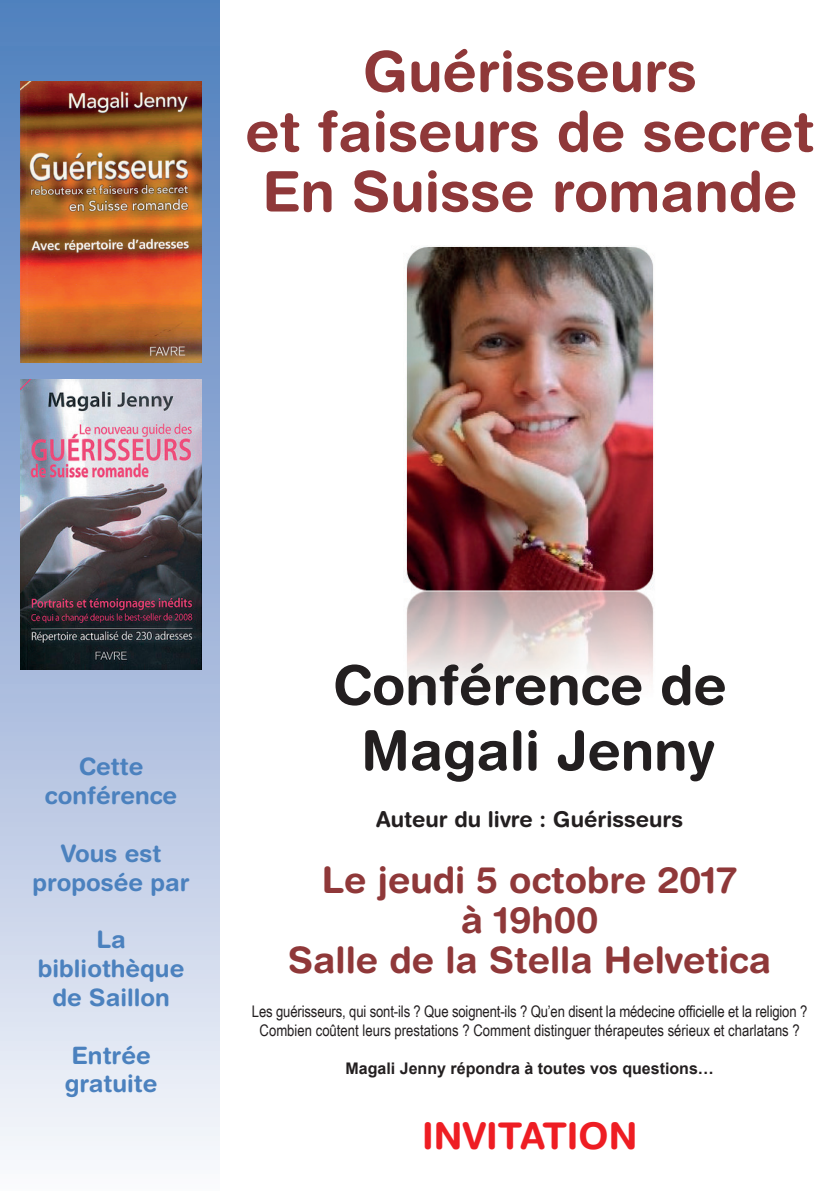
<style>
.page{position:relative;width:840px;height:1191px;background:#fff}
.page>*{position:absolute;margin:0;border:0;box-sizing:border-box;transform-origin:0 0}
.t1{font:700 56px/60px "Helvetica Rounded";color:#8f3839;text-align:center}
.t2{font:700 54.6px/65.4px "Helvetica Rounded";color:#231f20;text-align:center}
.t3{font:700 36.8px "Helvetica Rounded";color:#ee1d23}
.t4{font:700 36.6px/40px "Helvetica Rounded";color:#8f3839;text-align:center}
.t5{font:700 24px/28.8px "Helvetica Rounded";color:#4b81be;text-align:center}
.t6{font:700 21.8px "Helvetica Rounded";color:#231f20}
.t7{font:16px/19.2px "Arial Narrow";color:#231f20;text-align:center}
.t8{font:700 16px "Arial";color:#231f20}
</style>
<div class="page">
<div style="left:0;top:0;width:219px;height:1191px;background:linear-gradient(to bottom,#4e77b5,#f4f4fb)"></div>
<img style="left:21px;top:380px;width:180px;height:290px">
<img style="left:21px;top:82px;width:180px;height:281px">
<img style="left:405px;top:246px;width:250px;height:438px">
<h1 class="t1" style="left:245px;top:41px;width:570px">Guérisseurs<br>et faiseurs de secret<br>En Suisse romande</h1>
<h3 class="t5" style="left:45px;top:752px;width:134px">Cette conférence</h3>
<h3 class="t5" style="left:33px;top:838px;width:158px">Vous est proposée par</h3>
<h3 class="t5" style="left:38px;top:925px;width:148px">La bibliothèque de Saillon</h3>
<h3 class="t5" style="left:65px;top:1040px;width:94px;text-align:left">Entrée gratuite</h3>
<h2 class="t2" style="left:332px;top:651px;width:395px">Conférence de<br>Magali Jenny</h2>
<h3 class="t6" style="left:376px;top:806px;width:308px">Auteur du livre : Guérisseurs</h3>
<h3 class="t4" style="left:288px;top:859px;width:484px">Le jeudi 5 octobre 2017<br>à 19h00<br>Salle de la Stella Helvetica</h3>
<p class="t7" style="left:252px;top:1001px;width:556px">Les guérisseurs, qui sont-ils ? Que soignent-ils ? Qu’en disent la médecine officielle et la religion ?<br>Combien coûtent leurs prestations ? Comment distinguer thérapeutes sérieux et charlatans ?</p>
<p class="t8" style="left:345px;top:1057px;width:370px">Magali Jenny répondra à toutes vos questions…</p>
<h3 class="t3" style="left:422px;top:1113px;width:216px">INVITATION</h3>
</div>
